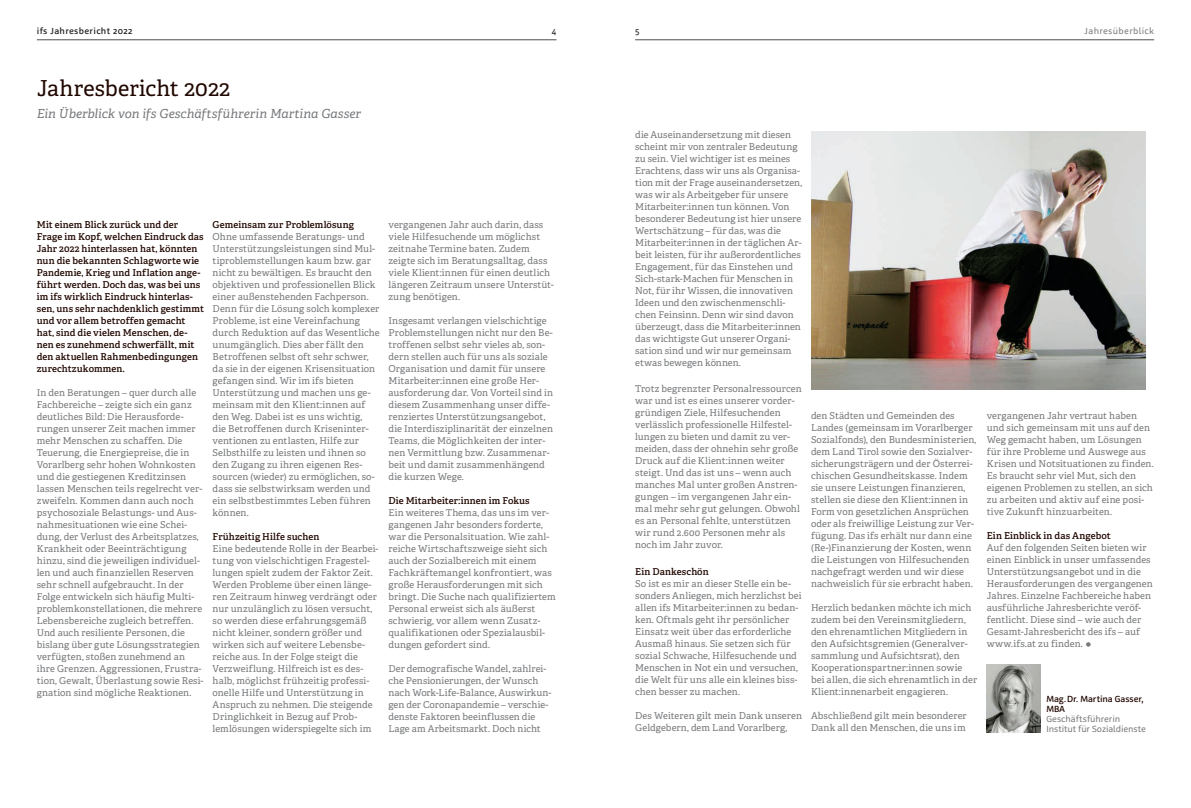
<style>
.page{position:relative;width:1191px;height:808px;background:#fff}
.page>*{position:absolute;margin:0;border:0;box-sizing:border-box;transform-origin:0 0}
.t1{font:22px "Adelle";letter-spacing:.005em;color:#210701}
.t2{font:italic 12.5px "Adelle";letter-spacing:.005em;color:#76787b}
.t3{font:9.5px/12px "Adelle";letter-spacing:.01em;color:#76787b}
.t4{font:600 9.5px/12px "Adelle";letter-spacing:.01em;color:#210701}
.t5{font:9px/10px "Agile";color:#76787b}
.t6{font:500 9px/10px "Agile";letter-spacing:-.005em;color:#210701}
.t7{font:500 9px "Agile";letter-spacing:.04em;color:#231f20}
.t8{font:9px "Agile";letter-spacing:.04em;color:#76787b}
.t9{font:9px "Agile";color:#231f20}
.s1{font-size:11px}
</style>
<div class="page">
<hr style="left:37px;top:40px;width:519px;height:1px;background:#4b4c4d">
<hr style="left:635px;top:40px;width:519px;height:1px;background:#4b4c4d">
<img style="left:986px;top:664px;width:54px;height:68px">
<img style="left:811px;top:131px;width:334px;height:259px">
<p class="t7" style="left:37px;top:26px;width:97px">ifs Jahresbericht 2022</p>
<p class="t9" style="left:551px;top:26px;width:7px">4</p>
<p class="t9" style="left:635px;top:26px;width:6px">5</p>
<p class="t8" style="left:1084px;top:26px;width:71px">Jahresüberblick</p>
<h1 class="t1" style="left:37px;top:72px;width:195px">Jahresbericht 2022</h1>
<h2 class="t2" style="left:37px;top:104px;width:326px">Ein Überblick von ifs Geschäftsführerin Martina Gasser</h2>
<p class="t4" style="left:37px;top:218px;width:169px">Mit einem Blick zurück und der Frage im Kopf, welchen Eindruck das Jahr 2022 hinterlassen hat, könnten nun die bekannten Schlagworte wie Pandemie, Krieg und Inflation ange&shy;führt werden. Doch das, was bei uns im ifs wirklich Eindruck hinterlas&shy;sen, uns sehr nachdenklich gestimmt und vor allem betroffen gemacht hat, sind die vielen Menschen, de&shy;nen es zunehmend schwerfällt, mit den aktuellen Rahmenbedingungen zurechtzukommen.</p>
<p class="t3" style="left:37px;top:386px;width:168px">In den Beratungen – quer durch alle Fachbereiche – zeigte sich ein ganz deutliches Bild: Die Herausforde&shy;rungen unserer Zeit machen immer mehr Menschen zu schaffen. Die Teuerung, die Energiepreise, die in Vorarlberg sehr hohen Wohnkosten und die gestiegenen Kreditzinsen lassen Menschen teils regelrecht ver&shy;zweifeln. Kommen dann auch noch psychosoziale Belastungs- und Aus&shy;nahmesituationen wie eine Schei&shy;dung, der Verlust des Arbeitsplatzes, Krankheit oder Beeinträchtigung hinzu, sind die jeweiligen individuel&shy;len und auch finanziellen Reserven sehr schnell aufgebraucht. In der Folge entwickeln sich häufig Multi&shy;problemkonstellationen, die mehrere Lebensbereiche zugleich betreffen.<br>Und auch resiliente Personen, die bislang über gute Lösungsstrategien verfügten, stoßen zunehmend an ihre Grenzen. Aggressionen, Frustra&shy;tion, Gewalt, Überlastung sowie Resi&shy;gnation sind mögliche Reaktionen.</p>
<p class="t4" style="left:213px;top:218px;width:143px">Gemeinsam zur Problemlösung</p>
<p class="t3" style="left:213px;top:230px;width:169px">Ohne umfassende Beratungs- und Unterstützungsleistungen sind Mul&shy;tiproblemstellungen kaum bzw. gar nicht zu bewältigen. Es braucht den objektiven und professionellen Blick einer außenstehenden Fachperson.<br>Denn für die Lösung solch komplexer Probleme, ist eine Vereinfachung durch Reduktion auf das Wesentliche unumgänglich. Dies aber fällt den Betroffenen selbst oft sehr schwer, da sie in der eigenen Krisensituation gefangen sind. Wir im ifs bieten Unterstützung und machen uns ge&shy;meinsam mit den Klient:innen auf den Weg. Dabei ist es uns wichtig,<br>die Betroffenen durch Kriseninter&shy;ventionen zu entlasten, Hilfe zur Selbsthilfe zu leisten und ihnen so den Zugang zu ihren eigenen Res&shy;sourcen (wieder) zu ermöglichen, so&shy;dass sie selbstwirksam werden und ein selbstbestimmtes Leben führen können.</p>
<p class="t4" style="left:213px;top:530px;width:108px">Frühzeitig Hilfe suchen</p>
<p class="t3" style="left:213px;top:542px;width:167px">Eine bedeutende Rolle in der Bearbei&shy;tung von vielschichtigen Fragestel&shy;lungen spielt zudem der Faktor Zeit.<br>Werden Probleme über einen länge&shy;ren Zeitraum hinweg verdrängt oder nur unzulänglich zu lösen versucht, so werden diese erfahrungsgemäß nicht kleiner, sondern größer und wirken sich auf weitere Lebensbe&shy;reiche aus. In der Folge steigt die Verzweiflung. Hilfreich ist es des&shy;halb, möglichst frühzeitig professi&shy;onelle Hilfe und Unterstützung in Anspruch zu nehmen. Die steigende Dringlichkeit in Bezug auf Prob&shy;lemlösungen widerspiegelte sich im</p>
<p class="t3" style="left:388px;top:218px;width:167px">vergangenen Jahr auch darin, dass viele Hilfesuchende um möglichst zeitnahe Termine baten. Zudem zeigte sich im Beratungsalltag, dass viele Klient:innen für einen deutlich längeren Zeitraum unsere Unterstüt&shy;zung benötigen.</p>
<p class="t3" style="left:388px;top:314px;width:166px">Insgesamt verlangen vielschichtige Problemstellungen nicht nur den Be&shy;troffenen selbst sehr vieles ab, son&shy;dern stellen auch für uns als soziale Organisation und damit für unsere Mitarbeiter:innen eine große Her&shy;ausforderung dar. Von Vorteil sind in diesem Zusammenhang unser diffe&shy;renziertes Unterstützungsangebot, die Interdisziplinarität der einzelnen Teams, die Möglichkeiten der inter&shy;nen Vermittlung bzw. Zusammenar&shy;beit und damit zusammenhängend die kurzen Wege.</p>
<p class="t4" style="left:388px;top:494px;width:143px">Die Mitarbeiter:innen im Fokus</p>
<p class="t3" style="left:388px;top:506px;width:169px">Ein weiteres Thema, das uns im ver&shy;gangenen Jahr besonders forderte, war die Personalsituation. Wie zahl&shy;reiche Wirtschaftszweige sieht sich auch der Sozialbereich mit einem Fachkräftemangel konfrontiert, was große Herausforderungen mit sich bringt. Die Suche nach qualifiziertem Personal erweist sich als äußerst schwierig, vor allem wenn Zusatz&shy;qualifikationen oder Spezialausbil&shy;dungen gefordert sind.</p>
<p class="t3" style="left:388px;top:662px;width:164px">Der demografische Wandel, zahlrei&shy;che Pensionierungen, der Wunsch nach Work-Life-Balance, Auswirkun&shy;gen der Coronapandemie – verschie&shy;denste Faktoren beeinflussen die Lage am Arbeitsmarkt. Doch nicht</p>
<p class="t3" style="left:635px;top:128px;width:168px">die Auseinandersetzung mit diesen scheint mir von zentraler Bedeutung zu sein. Viel wichtiger ist es meines Erachtens, dass wir uns als Organisa&shy;tion mit der Frage auseinandersetzen, was wir als Arbeitgeber für unsere Mitarbeiter:innen tun können. Von besonderer Bedeutung ist hier unsere Wertschätzung – für das, was die Mitarbeiter:innen in der täglichen Ar&shy;beit leisten, für ihr außerordentliches Engagement, für das Einstehen und Sich-stark-Machen für Menschen in Not, für ihr Wissen, die innovativen Ideen und den zwischenmenschli&shy;chen Feinsinn. Denn wir sind davon überzeugt, dass die Mitarbeiter:innen das wichtigste Gut unserer Organi&shy;sation sind und wir nur gemeinsam etwas bewegen können.</p>
<p class="t3" style="left:635px;top:382px;width:168px">Trotz begrenzter Personalressourcen war und ist es eines unserer vorder&shy;gründigen Ziele, Hilfesuchenden verlässlich professionelle Hilfestel&shy;lungen zu bieten und damit zu ver&shy;meiden, dass der ohnehin sehr große Druck auf die Klient:innen weiter steigt. Und das ist uns – wenn auch manches Mal unter großen Anstren&shy;gungen – im vergangenen Jahr ein&shy;mal mehr sehr gut gelungen. Obwohl es an Personal fehlte, unterstützen wir rund 2.600 Personen mehr als noch im Jahr zuvor.</p>
<p class="t4" style="left:635px;top:565px;width:75px">Ein Dankeschön</p>
<p class="t3" style="left:635px;top:577px;width:168px">So ist es mir an dieser Stelle ein be&shy;sonders Anliegen, mich herzlichst bei allen ifs Mitarbeiter:innen zu bedan&shy;ken. Oftmals geht ihr persönlicher Einsatz weit über das erforderliche Ausmaß hinaus. Sie setzen sich für sozial Schwache, Hilfesuchende und Menschen in Not ein und versuchen, die Welt für uns alle ein kleines biss&shy;chen besser zu machen.</p>
<p class="t3" style="left:635px;top:709px;width:168px">Des Weiteren gilt mein Dank unseren<br>Geldgebern, dem Land Vorarlberg,</p>
<p class="t3" style="left:811px;top:410px;width:167px">den Städten und Gemeinden des Landes (gemeinsam im Vorarlberger Sozialfonds), den Bundesministerien, dem Land Tirol sowie den Sozialver&shy;sicherungsträgern und der Österrei&shy;chischen Gesundheitskasse. Indem sie unsere Leistungen finanzieren, stellen sie diese den Klient:innen in Form von gesetzlichen Ansprüchen oder als freiwillige Leistung zur Ver&shy;fügung. Das ifs erhält nur dann eine (Re-)Finanzierung der Kosten, wenn die Leistungen von Hilfesuchenden nachgefragt werden und wir diese nachweislich für sie erbracht haben.</p>
<p class="t3" style="left:811px;top:602px;width:168px">Herzlich bedanken möchte ich mich zudem bei den Vereinsmitgliedern, den ehrenamtlichen Mitgliedern in den Aufsichtsgremien (Generalver&shy;sammlung und Aufsichtsrat), den Kooperationspartner:innen sowie bei allen, die sich ehrenamtlich in der Klient:innenarbeit engagieren.</p>
<p class="t3" style="left:811px;top:710px;width:157px">Abschließend gilt mein besonderer<br>Dank all den Menschen, die uns im</p>
<p class="t3" style="left:986px;top:410px;width:168px">vergangenen Jahr vertraut haben und sich gemeinsam mit uns auf den Weg gemacht haben, um Lösungen für ihre Probleme und Auswege aus Krisen und Notsituationen zu finden.<br>Es braucht sehr viel Mut, sich den eigenen Problemen zu stellen, an sich zu arbeiten und aktiv auf eine posi&shy;tive Zukunft hinzuarbeiten.</p>
<p class="t4" style="left:986px;top:530px;width:126px">Ein Einblick in das Angebot</p>
<p class="t3" style="left:986px;top:542px;width:167px">Auf den folgenden Seiten bieten wir einen Einblick in unser umfassendes Unterstützungsangebot und in die Herausforderungen des vergangenen Jahres. Einzelne Fachbereiche haben ausführliche Jahresberichte veröf&shy;fentlicht. Diese sind – wie auch der Gesamt-Jahresbericht des ifs – auf www.ifs.at zu finden. <span class="s1">○</span></p>
<p class="t6" style="left:1046px;top:694px;width:99px">Mag. Dr. Martina Gasser,<br>MBA</p>
<p class="t5" style="left:1046px;top:714px;width:101px">Geschäftsführerin<br>Institut für Sozialdienste</p>
</div>
